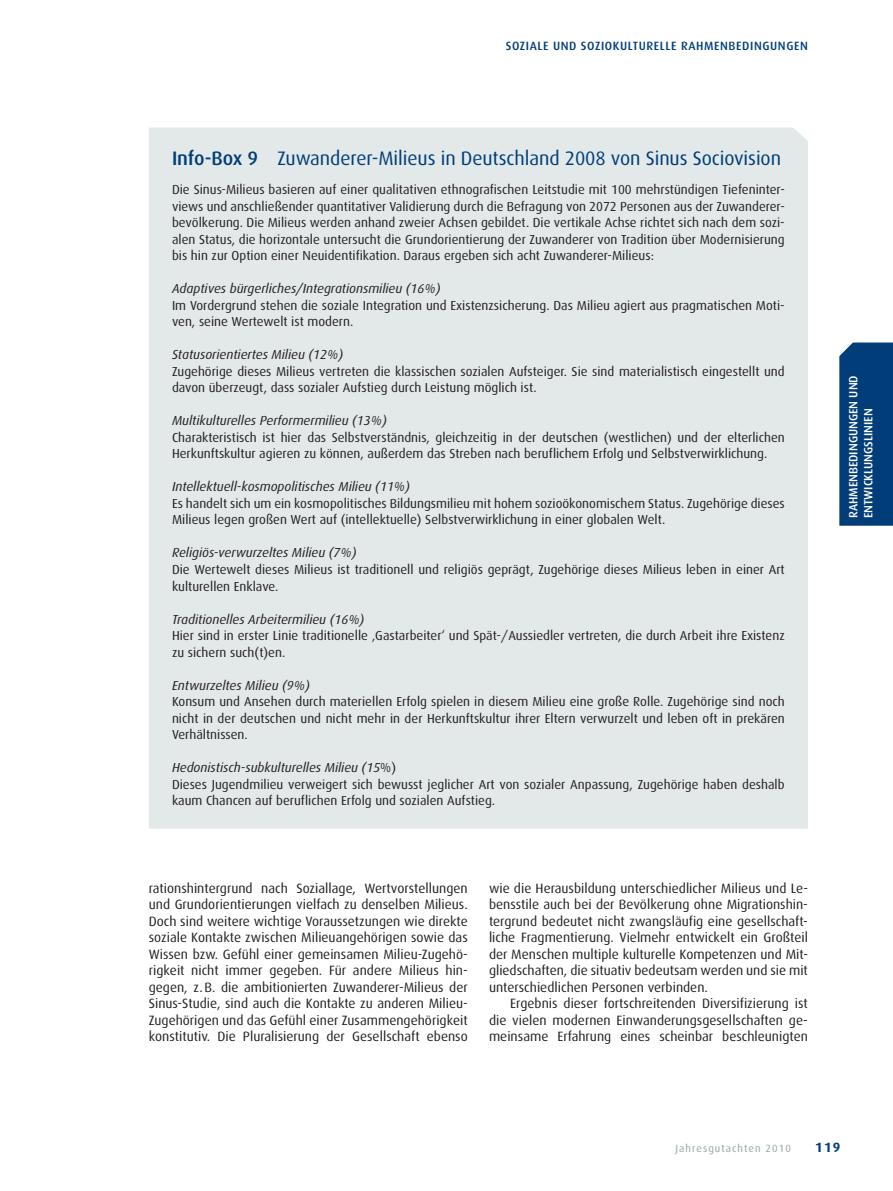
<style>
.page{position:relative;width:893px;height:1191px;background:#fff}
.page>*{position:absolute;margin:0;border:0;box-sizing:border-box;transform-origin:0 0}
.t1{font:19.5px "Dax CE";letter-spacing:-.005em;color:#003d79}
.t2{font:13.5px/16.5px "Dax CE";color:#231f20;text-align:justify}
.t3{font:700 13.5px "Dax CE";color:#003d79}
.t4{font:13.05px/16.5px "Dax CE";color:#231f20}
.t5{font:italic 13.05px "Dax CE";color:#231f20}
.t6{font:500 12px "Dax CE";letter-spacing:.05em;color:#003d79}
.t7{font:500 12px/15px "Dax CE";color:#fff}
.t8{font:10.5px "Dax CE";letter-spacing:.1em;color:#91a5a4}
.s1{font-weight:500}
.s2{font-style:italic}
</style>
<div class="page">
<div style="left:839px;top:342px;width:54px;height:184px;background:#003d79"></div>
<div style="left:149px;top:128px;width:659px;height:700px;background:#e2e9e8"></div>
<p class="t6" style="left:506px;top:40px;width:304px">SOZIALE UND SOZIOKULTURELLE RAHMENBEDINGUNGEN</p>
<h1 class="t1" style="left:172px;top:149px;width:611px"><span class="s1">Info-Box 9</span> Zuwanderer-Milieus in Deutschland 2008 von Sinus Sociovision</h1>
<p class="t4" style="left:172px;top:182px;width:614px;text-align:justify">Die Sinus-Milieus basieren auf einer qualitativen ethnografischen Leitstudie mit 100 mehrstündigen Tiefeninter&shy;views und anschließender quantitativer Validierung durch die Befragung von 2072 Personen aus der Zuwanderer&shy;bevölkerung. Die Milieus werden anhand zweier Achsen gebildet. Die vertikale Achse richtet sich nach dem sozi&shy;alen Status, die horizontale untersucht die Grundorientierung der Zuwanderer von Tradition über Modernisierung bis hin zur Option einer Neuidentifikation. Daraus ergeben sich acht Zuwanderer-Milieus:</p>
<p class="t5" style="left:172px;top:282px;width:270px">Adaptives bürgerliches/Integrationsmilieu (16%)</p>
<p class="t4" style="left:172px;top:298px;width:614px">Im Vordergrund stehen die soziale Integration und Existenzsicherung. Das Milieu agiert aus pragmatischen Moti&shy;ven, seine Wertewelt ist modern.</p>
<p class="t5" style="left:172px;top:348px;width:173px">Statusorientiertes Milieu (12%)</p>
<p class="t4" style="left:172px;top:364px;width:614px">Zugehörige dieses Milieus vertreten die klassischen sozialen Aufsteiger. Sie sind materialistisch eingestellt und davon überzeugt, dass sozialer Aufstieg durch Leistung möglich ist.</p>
<p class="t5" style="left:172px;top:414px;width:216px">Multikulturelles Performermilieu (13%)</p>
<p class="t4" style="left:172px;top:430px;width:614px">Charakteristisch ist hier das Selbstverständnis, gleichzeitig in der deutschen (westlichen) und der elterlichen<br>Herkunftskultur agieren zu können, außerdem das Streben nach beruflichem Erfolg und Selbstverwirklichung.</p>
<p class="t5" style="left:172px;top:480px;width:239px">Intellektuell-kosmopolitisches Milieu (11%)</p>
<p class="t4" style="left:172px;top:496px;width:614px">Es handelt sich um ein kosmopolitisches Bildungsmilieu mit hohem sozioökonomischem Status. Zugehörige dieses<br>Milieus legen großen Wert auf (intellektuelle) Selbstverwirklichung in einer globalen Welt.</p>
<p class="t5" style="left:172px;top:546px;width:186px">Religiös-verwurzeltes Milieu (7%)</p>
<p class="t4" style="left:172px;top:562px;width:614px">Die Wertewelt dieses Milieus ist traditionell und religiös geprägt, Zugehörige dieses Milieus leben in einer Art kulturellen Enklave.</p>
<p class="t5" style="left:172px;top:612px;width:194px">Traditionelles Arbeitermilieu (16%)</p>
<p class="t4" style="left:172px;top:628px;width:614px">Hier sind in erster Linie traditionelle ‚Gastarbeiter‘ und Spät-/Aussiedler vertreten, die durch Arbeit ihre Existenz zu sichern such(t)en.</p>
<p class="t5" style="left:172px;top:678px;width:139px">Entwurzeltes Milieu (9%)</p>
<p class="t4" style="left:172px;top:694px;width:614px;text-align:justify">Konsum und Ansehen durch materiellen Erfolg spielen in diesem Milieu eine große Rolle. Zugehörige sind noch nicht in der deutschen und nicht mehr in der Herkunftskultur ihrer Eltern verwurzelt und leben oft in prekären Verhältnissen.</p>
<p class="t4" style="left:172px;top:760px;width:614px"><span class="s2">Hedonistisch-subkulturelles Milieu (15</span>%)<br>Dieses Jugendmilieu verweigert sich bewusst jeglicher Art von sozialer Anpassung, Zugehörige haben deshalb kaum Chancen auf beruflichen Erfolg und sozialen Aufstieg.</p>
<p class="t2" style="left:149px;top:880px;width:320px">rationshintergrund nach Soziallage, Wertvorstellungen und Grundorientierungen vielfach zu denselben Milieus.<br>Doch sind weitere wichtige Voraussetzungen wie direkte soziale Kontakte zwischen Milieuangehörigen sowie das Wissen bzw. Gefühl einer gemeinsamen Milieu-Zugehö&shy;rigkeit nicht immer gegeben. Für andere Milieus hin&shy;gegen, z. B. die ambitionierten Zuwanderer-Milieus der Sinus-Studie, sind auch die Kontakte zu anderen Milieu-Zugehörigen und das Gefühl einer Zusammengehörigkeit konstitutiv. Die Pluralisierung der Gesellschaft ebenso</p>
<p class="t2" style="left:489px;top:880px;width:320px">wie die Herausbildung unterschiedlicher Milieus und Le&shy;bensstile auch bei der Bevölkerung ohne Migrationshin&shy;tergrund bedeutet nicht zwangsläufig eine gesellschaft&shy;liche Fragmentierung. Vielmehr entwickelt ein Großteil der Menschen multiple kulturelle Kompetenzen und Mit&shy;gliedschaften, die situativ bedeutsam werden und sie mit unterschiedlichen Personen verbinden.</p>
<p class="t2" style="left:489px;top:996px;width:320px;text-indent:21px">Ergebnis dieser fortschreitenden Diversifizierung ist die vielen modernen Einwanderungsgesellschaften ge&shy;meinsame Erfahrung eines scheinbar beschleunigten</p>
<p class="t7" style="left:846px;top:518px;width:144px;rotate:-90deg">RAHMENBEDINGUNGEN UND<br>ENTWICKLUNGSLINIEN</p>
<p class="t8" style="left:676px;top:1143px;width:117px">Jahresgutachten 2010</p>
<p class="t3" style="left:815px;top:1140px;width:27px">119</p>
</div>
